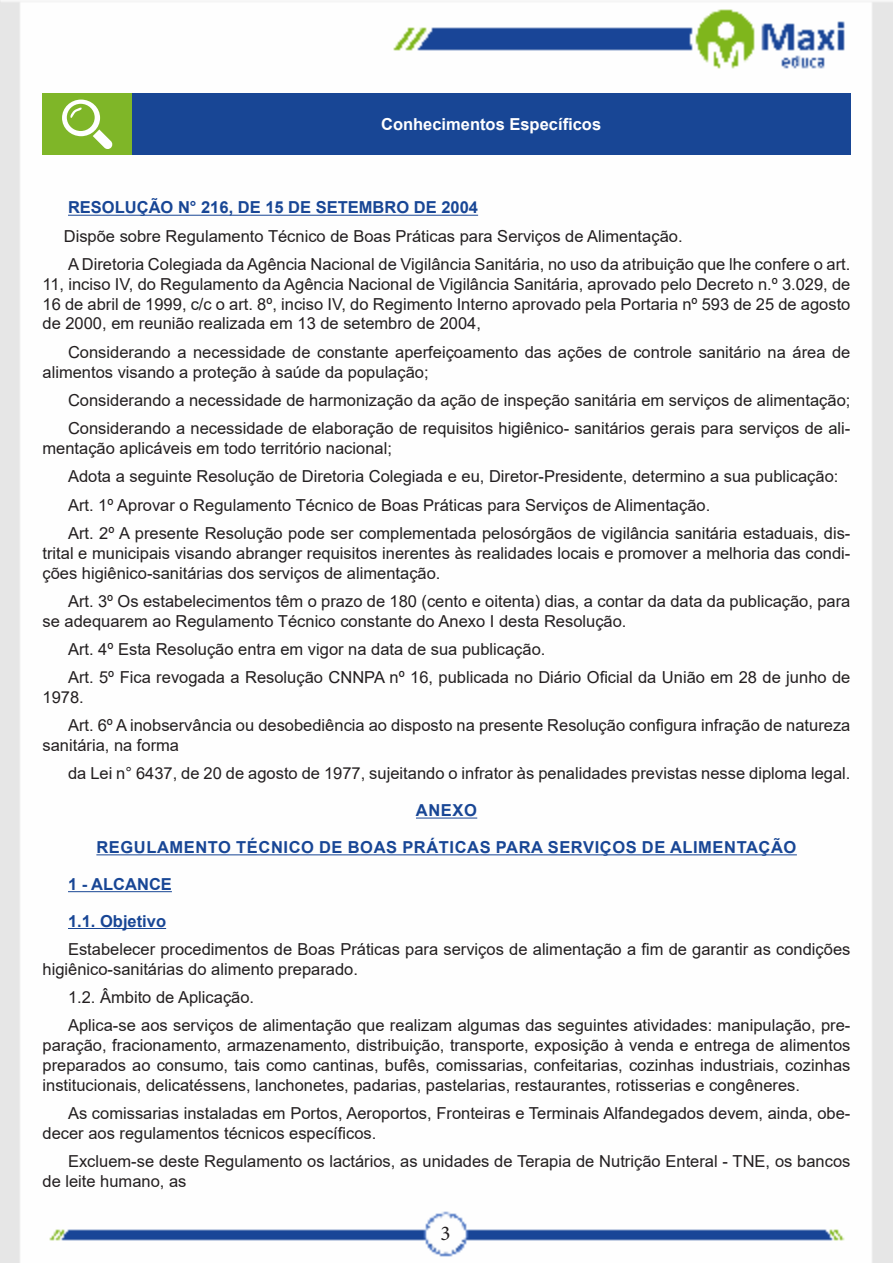
<style>
.page{position:relative;width:893px;height:1263px;background:#fff}
.page>*{position:absolute;margin:0;border:0;box-sizing:border-box;transform-origin:0 0}
.t1{font:21px "Minion Pro";color:#231f20}
.TEXTO_BASE{font:16.5px/19.8px "Arial";color:#231f20}
.Texto{font:16.5px "Arial";color:#231f20}
.TITULO_DE_LEI{font:700 16.5px "Arial";letter-spacing:.035em;color:#184695}
.TITULO_DE_LEI-2{font:700 16.5px "Arial";color:#184695}
.Titulo_de_Caixa{font:700 16.5px "Arial";color:#fff}
.TEXTO_BASE-2{font:700 16.5px "Arial";color:#184695}
</style>
<div class="page">
<img style="left:0;top:0;width:893px;height:1263px">
<hr style="left:68px;top:215px;width:410px;height:1px;background:#184695">
<hr style="left:416px;top:818px;width:61px;height:1px;background:#184695">
<hr style="left:96px;top:854px;width:701px;height:1px;background:#184695">
<hr style="left:68px;top:891px;width:104px;height:1px;background:#184695">
<hr style="left:68px;top:928px;width:98px;height:1px;background:#184695">
<div style="left:43px;top:94px;width:89px;height:61px;background:#7fb628"></div>
<div style="left:132px;top:94px;width:718px;height:61px;background:#184695"></div>
<svg style="left:62px;top:100px;width:51px;height:49px"></svg>
<p class="Titulo_de_Caixa" style="left:381px;top:113px;width:222px">Conhecimentos Específicos</p>
<p class="TITULO_DE_LEI-2" style="left:68px;top:196px;width:412px">RESOLUÇÃO N° 216, DE 15 DE SETEMBRO DE 2004</p>
<p class="Texto" style="left:64px;top:225px;width:620px">Dispõe sobre Regulamento Técnico de Boas Práticas para Serviços de Alimentação.</p>
<p class="TEXTO_BASE" style="left:43px;top:254px;width:809px;text-align:justify;text-indent:26px">A Diretoria Colegiada da Agência Nacional de Vigilância Sanitária, no uso da atribuição que lhe confere o art.<br>11, inciso IV, do Regulamento da Agência Nacional de Vigilância Sanitária, aprovado pelo Decreto n.º 3.029, de 16 de abril de 1999, c/c o art. 8º, inciso IV, do Regimento Interno aprovado pela Portaria nº 593 de 25 de agosto de 2000, em reunião realizada em 13 de setembro de 2004,</p>
<p class="TEXTO_BASE" style="left:43px;top:342px;width:809px;text-indent:26px">Considerando a necessidade de constante aperfeiçoamento das ações de controle sanitário na área de alimentos visando a proteção à saúde da população;</p>
<p class="TEXTO_BASE" style="left:68px;top:390px;width:784px">Considerando a necessidade de harmonização da ação de inspeção sanitária em serviços de alimentação;</p>
<p class="TEXTO_BASE" style="left:43px;top:418px;width:809px;text-indent:26px">Considerando a necessidade de elaboração de requisitos higiênico- sanitários gerais para serviços de ali&shy;mentação aplicáveis em todo território nacional;</p>
<p class="TEXTO_BASE" style="left:68px;top:466px;width:772px">Adota a seguinte Resolução de Diretoria Colegiada e eu, Diretor-Presidente, determino a sua publicação:</p>
<p class="TEXTO_BASE" style="left:68px;top:495px;width:644px">Art. 1º Aprovar o Regulamento Técnico de Boas Práticas para Serviços de Alimentação.</p>
<p class="TEXTO_BASE" style="left:43px;top:523px;width:809px;text-align:justify;text-indent:26px">Art. 2º A presente Resolução pode ser complementada pelosórgãos de vigilância sanitária estaduais, dis&shy;trital e municipais visando abranger requisitos inerentes às realidades locais e promover a melhoria das condi&shy;ções higiênico-sanitárias dos serviços de alimentação.</p>
<p class="TEXTO_BASE" style="left:43px;top:591px;width:809px;text-indent:26px">Art. 3º Os estabelecimentos têm o prazo de 180 (cento e oitenta) dias, a contar da data da publicação, para se adequarem ao Regulamento Técnico constante do Anexo I desta Resolução.</p>
<p class="TEXTO_BASE" style="left:68px;top:639px;width:479px">Art. 4º Esta Resolução entra em vigor na data de sua publicação.</p>
<p class="TEXTO_BASE" style="left:43px;top:667px;width:809px;text-indent:26px">Art. 5º Fica revogada a Resolução CNNPA nº 16, publicada no Diário Oficial da União em 28 de junho de<br>1978.</p>
<p class="TEXTO_BASE" style="left:43px;top:715px;width:809px;text-indent:26px">Art. 6º A inobservância ou desobediência ao disposto na presente Resolução configura infração de natureza sanitária, na forma</p>
<p class="TEXTO_BASE" style="left:68px;top:764px;width:784px">da Lei n° 6437, de 20 de agosto de 1977, sujeitando o infrator às penalidades previstas nesse diploma legal.</p>
<p class="TITULO_DE_LEI" style="left:416px;top:799px;width:62px">ANEXO</p>
<p class="TITULO_DE_LEI" style="left:96px;top:836px;width:702px">REGULAMENTO TÉCNICO DE BOAS PRÁTICAS PARA SERVIÇOS DE ALIMENTAÇÃO</p>
<p class="TEXTO_BASE-2" style="left:68px;top:872px;width:105px">1 - ALCANCE</p>
<p class="TEXTO_BASE-2" style="left:68px;top:909px;width:100px">1.1. Objetivo</p>
<p class="TEXTO_BASE" style="left:43px;top:939px;width:809px;text-indent:26px">Estabelecer procedimentos de Boas Práticas para serviços de alimentação a fim de garantir as condições higiênico-sanitárias do alimento preparado.</p>
<p class="TEXTO_BASE" style="left:68px;top:987px;width:188px">1.2. Âmbito de Aplicação.</p>
<p class="TEXTO_BASE" style="left:43px;top:1016px;width:809px;text-align:justify;text-indent:26px">Aplica-se aos serviços de alimentação que realizam algumas das seguintes atividades: manipulação, pre&shy;paração, fracionamento, armazenamento, distribuição, transporte, exposição à venda e entrega de alimentos preparados ao consumo, tais como cantinas, bufês, comissarias, confeitarias, cozinhas industriais, cozinhas institucionais, delicatéssens, lanchonetes, padarias, pastelarias, restaurantes, rotisserias e congêneres.</p>
<p class="TEXTO_BASE" style="left:43px;top:1103px;width:809px;text-indent:26px">As comissarias instaladas em Portos, Aeroportos, Fronteiras e Terminais Alfandegados devem, ainda, obe&shy;decer aos regulamentos técnicos específicos.</p>
<p class="TEXTO_BASE" style="left:43px;top:1151px;width:809px;text-indent:26px">Excluem-se deste Regulamento os lactários, as unidades de Terapia de Nutrição Enteral - TNE, os bancos de leite humano, as</p>
<p class="t1" style="left:440px;top:1219px;width:12px">3</p>
</div>
